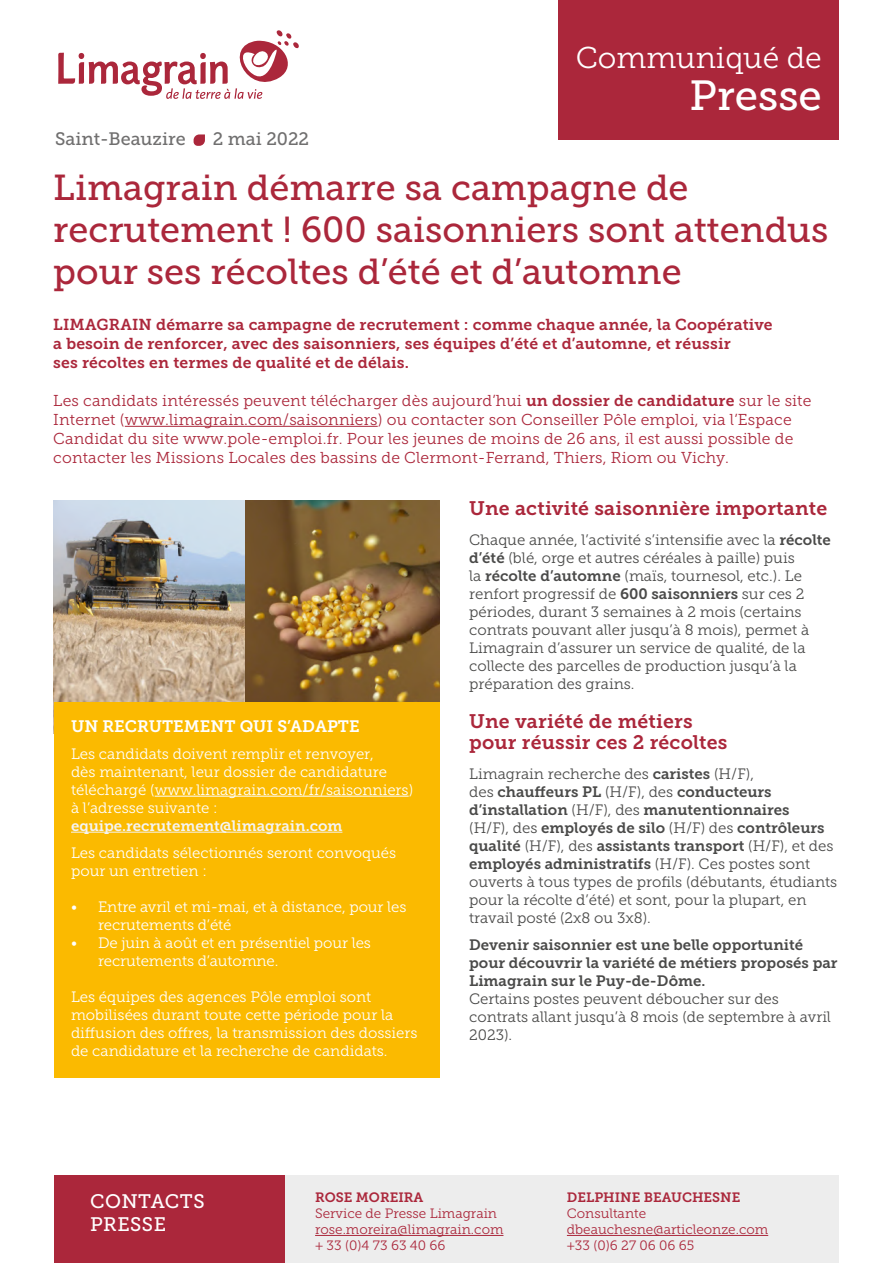
<style>
.page{position:relative;width:893px;height:1263px;background:#fff}
.page>*{position:absolute;margin:0;border:0;box-sizing:border-box;transform-origin:0 0}
.t1{font:42px "Museo Slab 500";color:#fff}
.t2{font:36px/42px "Museo Slab 500";color:#ab273b}
.t3{font:30px "Museo Slab 300";color:#fff}
.t4{font:19.5px/21px "Museo Slab 700";letter-spacing:.01em;color:#ab273b}
.t5{font:19.5px/23.4px "Museo Slab 500";letter-spacing:.025em;color:#fff}
.t6{font:18px "Museo Slab 500";color:#706f6f}
.t7{font:16.5px "Museo Slab 700";color:#fff}
.t8{font:15.75px/18.9px "Museo Slab 300";letter-spacing:.01em;color:#ab273b}
.t9{font:15.75px/18.9px "Museo Slab 700";letter-spacing:.01em;color:#ab273b}
.t10{font:15px/18px "Museo Slab 300";color:#4a4a49}
.t11{font:15px/18px "Museo Slab 300";color:#fff}
.t12{font:15px/18px "Museo Slab 700";color:#4a4a49}
.t13{font:15px "Museo Slab 700";color:#f4f4f4}
.t14{font:13.5px/16.2px "Museo Slab 300";color:#ab273b}
.t15{font:13.5px "Museo Slab 700";color:#ab273b}
.s1{font-family:"Museo Slab 700"}
.s2{font-family:"Museo Slab 300"}
</style>
<div class="page">
<div style="left:558px;top:0;width:281px;height:140px;background:#ab273b"></div>
<div style="left:54px;top:1176px;width:231px;height:87px;background:#ab273b"></div>
<div style="left:285px;top:1176px;width:553px;height:87px;background:#ededed"></div>
<img style="left:54px;top:500px;width:385px;height:202px">
<hr style="left:315px;top:1235px;width:188px;height:1px;background:#ab273b">
<hr style="left:567px;top:1235px;width:201px;height:1px;background:#ab273b">
<svg style="left:58px;top:30px;width:241px;height:69px"></svg>
<svg style="left:194px;top:134px;width:11px;height:12px"></svg>
<hr style="left:125px;top:426px;width:253px;height:1px;background:#ab273b">
<div style="left:54px;top:702px;width:385px;height:375px;background:#fbba00"></div>
<hr style="left:155px;top:796px;width:254px;height:1px;background:#fff">
<hr style="left:71px;top:832px;width:271px;height:1px;background:#f4f4f4">
<p class="t6" style="left:55px;top:128px;width:132px">Saint-Beauzire</p>
<p class="t6" style="left:213px;top:128px;width:98px">2 mai 2022</p>
<h3 class="t3" style="left:576px;top:42px;width:248px">Communiqué de</h3>
<h1 class="t1" style="left:690px;top:72px;width:134px">Presse</h1>
<h2 class="t2" style="left:53px;top:167px;width:777px">Limagrain démarre sa campagne de recrutement ! 600 saisonniers sont attendus pour ses récoltes d’été et d’automne</h2>
<p class="t9" style="left:53px;top:315px;width:721px">LIMAGRAIN démarre sa campagne de recrutement : comme chaque année, la Coopérative a besoin de renforcer, avec des saisonniers, ses équipes d’été et d’automne, et réussir<br>ses récoltes en termes de qualité et de délais.</p>
<p class="t8" style="left:53px;top:391px;width:760px">Les candidats intéressés peuvent télécharger dès aujourd’hui <span class="s1">un dossier de candidature</span> sur le site Internet (www.limagrain.com/saisonniers) ou contacter son Conseiller Pôle emploi, via l’Espace Candidat du site www.pole-emploi.fr. Pour les jeunes de moins de 26 ans, il est aussi possible de contacter les Missions Locales des bassins de Clermont-Ferrand, Thiers, Riom ou Vichy.</p>
<p class="t7" style="left:71px;top:717px;width:290px">UN RECRUTEMENT QUI S’ADAPTE</p>
<p class="t11" style="left:71px;top:745px;width:344px">Les candidats doivent remplir et renvoyer,<br>dès maintenant, leur dossier de candidature téléchargé (www.limagrain.com/fr/saisonniers) à l’adresse suivante :</p>
<p class="t13" style="left:71px;top:817px;width:273px">equipe.recrutement@limagrain.com</p>
<p class="t11" style="left:71px;top:844px;width:327px">Les candidats sélectionnés seront convoqués pour un entretien :</p>
<p class="t11" style="left:98px;top:898px;width:310px;text-indent:-27px">• Entre avril et mi-mai, et à distance, pour les recrutements d’été</p>
<p class="t11" style="left:98px;top:934px;width:274px;text-indent:-27px">• De juin à août et en présentiel pour les recrutements d’automne.</p>
<p class="t11" style="left:71px;top:988px;width:348px">Les équipes des agences Pôle emploi sont mobilisées durant toute cette période pour la diffusion des offres, la transmission des dossiers de candidature et la recherche de candidats.</p>
<h3 class="t4" style="left:469px;top:498px;width:360px">Une activité saisonnière importante</h3>
<p class="t10" style="left:469px;top:531px;width:363px">Chaque année, l’activité s’intensifie avec la <span class="s1">récolte d’été</span> (blé, orge et autres céréales à paille) puis<br>la <span class="s1">récolte d’automne</span> (maïs, tournesol, etc.). Le renfort progressif de <span class="s1">600 saisonniers</span> sur ces 2 périodes, durant 3 semaines à 2 mois (certains contrats pouvant aller jusqu’à 8 mois), permet à Limagrain d’assurer un service de qualité, de la collecte des parcelles de production jusqu’à la préparation des grains.</p>
<h3 class="t4" style="left:469px;top:711px;width:260px">Une variété de métiers pour réussir ces 2 récoltes</h3>
<p class="t10" style="left:469px;top:765px;width:286px">Limagrain recherche des <span class="s1">caristes</span> (H/F),</p>
<p class="t12" style="left:469px;top:783px;width:366px"><span class="s2">des</span> chauffeurs PL <span class="s2">(H/F), des</span> conducteurs d’installation <span class="s2">(H/F), des</span> manutentionnaires<br><span class="s2">(H/F), des</span> employés de silo <span class="s2">(H/F) des</span> contrôleurs qualité <span class="s2">(H/F), des</span> assistants transport <span class="s2">(H/F), et des </span>employés administratifs <span class="s2">(H/F). Ces postes sont</span></p>
<p class="t10" style="left:469px;top:873px;width:370px">ouverts à tous types de profils (débutants, étudiants pour la récolte d’été) et sont, pour la plupart, en travail posté (2x8 ou 3x8).</p>
<p class="t12" style="left:469px;top:936px;width:370px">Devenir saisonnier est une belle opportunité pour découvrir la variété de métiers proposés par<br>Limagrain sur le Puy-de-Dôme.</p>
<p class="t10" style="left:469px;top:990px;width:363px">Certains postes peuvent déboucher sur des contrats allant jusqu’à 8 mois (de septembre à avril<br>2023).</p>
<h3 class="t5" style="left:90px;top:1189px;width:116px">CONTACTS<br>PRESSE</h3>
<p class="t15" style="left:315px;top:1189px;width:110px">ROSE MOREIRA</p>
<p class="t14" style="left:315px;top:1205px;width:190px">Service de Presse Limagrain rose.moreira@limagrain.com + 33 (0)4 73 63 40 66</p>
<p class="t15" style="left:567px;top:1189px;width:175px">DELPHINE BEAUCHESNE</p>
<p class="t14" style="left:567px;top:1205px;width:203px">Consultante dbeauchesne@articleonze.com +33 (0)6 27 06 06 65</p>
</div>
